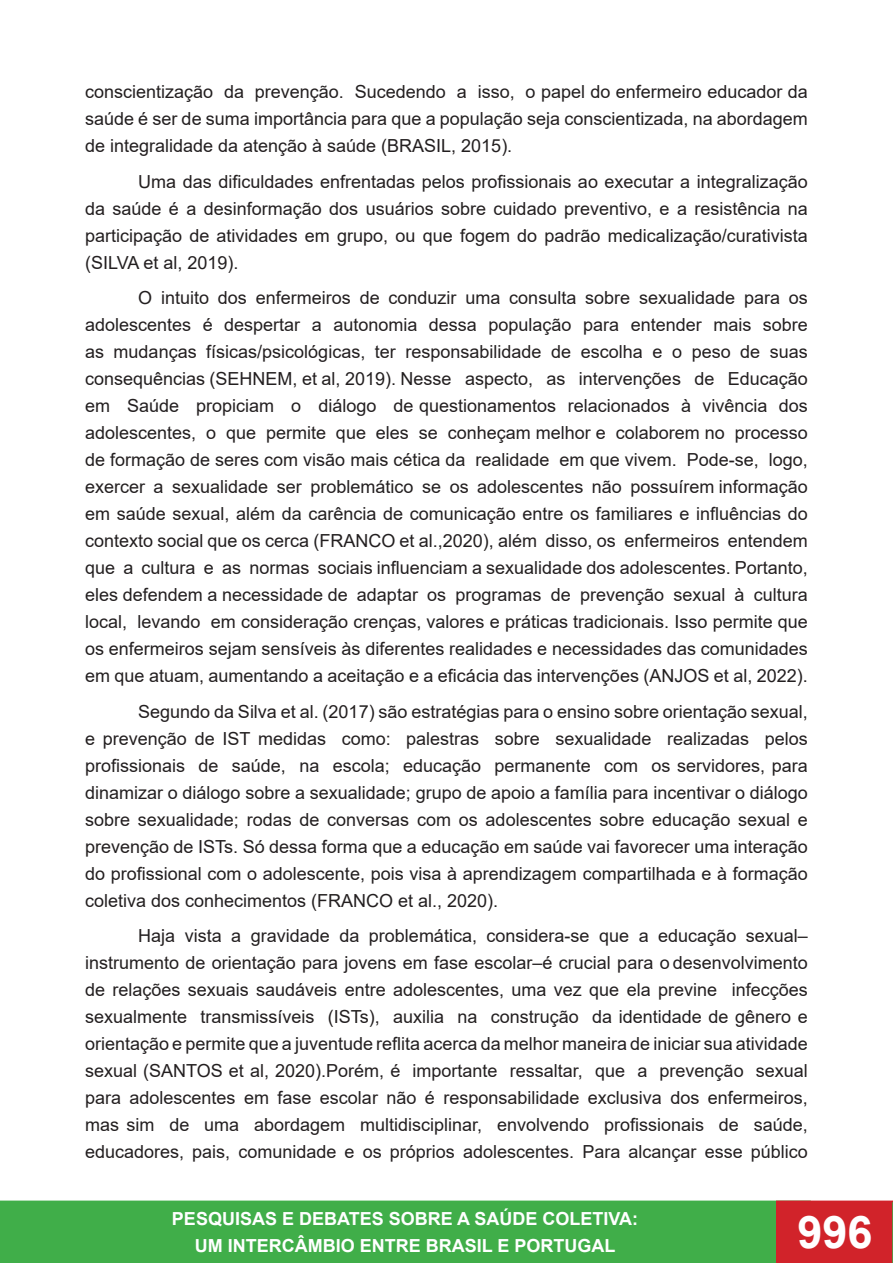
<style>
.page{position:relative;width:893px;height:1263px;background:#fff}
.page>*{position:absolute;margin:0;border:0;box-sizing:border-box;transform-origin:0 0}
.t1{font:700 45px "Arial";color:#fff}
.t2{font:18px/27px "Arial";color:#231f20;text-align:justify}
.t3{font:700 18px/26.5px "Arial";color:#fff;text-align:center}
</style>
<div class="page">
<div style="left:0;top:1201px;width:810px;height:62px;background:#40ae49"></div>
<div style="left:0;top:1200px;width:811px;height:63px;border:2px solid #40ae49"></div>
<div style="left:777px;top:1201px;width:116px;height:61px;background:#d1232a"></div>
<div style="left:776px;top:1200px;width:117px;height:63px;border:2px solid #d1232a"></div>
<svg style="left:892px;top:1202px;width:1px;height:61px"></svg>
<p class="t2" style="left:85px;top:78px;width:724px">conscientização da prevenção. Sucedendo a isso, o papel do enfermeiro educador da saúde é ser de suma importância para que a população seja conscientizada, na abordagem de integralidade da atenção à saúde (BRASIL, 2015).</p>
<p class="t2" style="left:85px;top:168px;width:724px;text-indent:53px">Uma das dificuldades enfrentadas pelos profissionais ao executar a integralização da saúde é a desinformação dos usuários sobre cuidado preventivo, e a resistência na participação de atividades em grupo, ou que fogem do padrão medicalização/curativista (SILVA et al, 2019).</p>
<p class="t2" style="left:85px;top:284px;width:724px;text-indent:53px">O intuito dos enfermeiros de conduzir uma consulta sobre sexualidade para os adolescentes é despertar a autonomia dessa população para entender mais sobre as mudanças físicas/psicológicas, ter responsabilidade de escolha e o peso de suas consequências (SEHNEM, et al, 2019). Nesse aspecto, as intervenções de Educação em Saúde propiciam o diálogo de questionamentos relacionados à vivência dos adolescentes, o que permite que eles se conheçam melhor e colaborem no processo de formação de seres com visão mais cética da realidade em que vivem. Pode-se, logo, exercer a sexualidade ser problemático se os adolescentes não possuírem informação em saúde sexual, além da carência de comunicação entre os familiares e influências do contexto social que os cerca (FRANCO et al.,2020), além disso, os enfermeiros entendem que a cultura e as normas sociais influenciam a sexualidade dos adolescentes. Portanto, eles defendem a necessidade de adaptar os programas de prevenção sexual à cultura local, levando em consideração crenças, valores e práticas tradicionais. Isso permite que os enfermeiros sejam sensíveis às diferentes realidades e necessidades das comunidades em que atuam, aumentando a aceitação e a eficácia das intervenções (ANJOS et al, 2022).</p>
<p class="t2" style="left:85px;top:698px;width:724px;text-indent:53px">Segundo da Silva et al. (2017) são estratégias para o ensino sobre orientação sexual, e prevenção de IST medidas como: palestras sobre sexualidade realizadas pelos profissionais de saúde, na escola; educação permanente com os servidores, para dinamizar o diálogo sobre a sexualidade; grupo de apoio a família para incentivar o diálogo sobre sexualidade; rodas de conversas com os adolescentes sobre educação sexual e prevenção de ISTs. Só dessa forma que a educação em saúde vai favorecer uma interação do profissional com o adolescente, pois visa à aprendizagem compartilhada e à formação coletiva dos conhecimentos (FRANCO et al., 2020).</p>
<p class="t2" style="left:85px;top:922px;width:724px;text-indent:53px">Haja vista a gravidade da problemática, considera-se que a educação sexual– instrumento de orientação para jovens em fase escolar–é crucial para o desenvolvimento de relações sexuais saudáveis entre adolescentes, uma vez que ela previne infecções sexualmente transmissíveis (ISTs), auxilia na construção da identidade de gênero e orientação e permite que a juventude reflita acerca da melhor maneira de iniciar sua atividade sexual (SANTOS et al, 2020).Porém, é importante ressaltar, que a prevenção sexual para adolescentes em fase escolar não é responsabilidade exclusiva dos enfermeiros, mas sim de uma abordagem multidisciplinar, envolvendo profissionais de saúde, educadores, pais, comunidade e os próprios adolescentes. Para alcançar esse público</p>
<p class="t3" style="left:172px;top:1206px;width:468px">PESQUISAS E DEBATES SOBRE A SAÚDE COLETIVA:<br>UM INTERCÂMBIO ENTRE BRASIL E PORTUGAL</p>
<h1 class="t1" style="left:797px;top:1200px;width:77px">996</h1>
</div>
